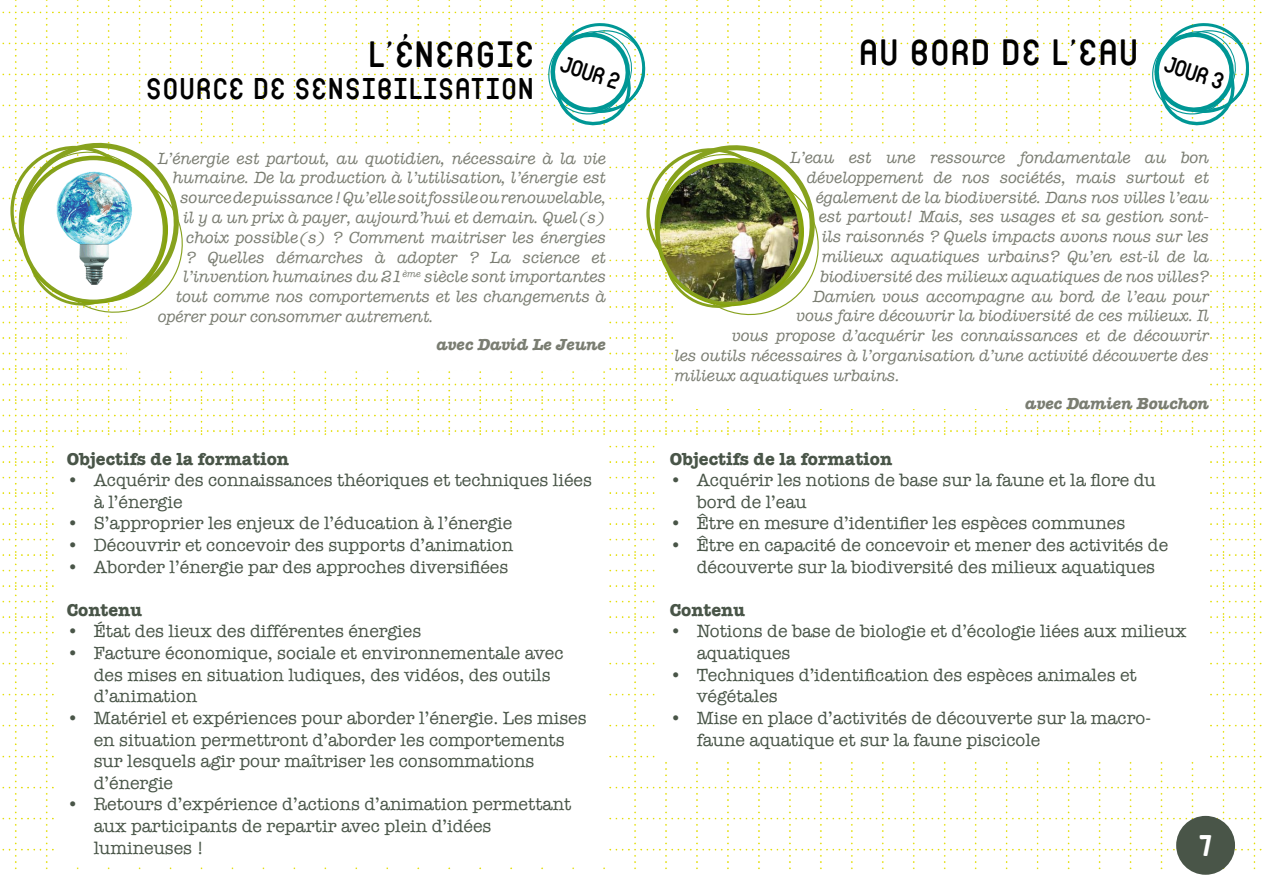
<style>
.page{position:relative;width:1263px;height:893px;background:#fff}
.page>*{position:absolute;margin:0;border:0;box-sizing:border-box;transform-origin:0 0}
.Sous-titre_sommaire{font:33px "Wutupdo";letter-spacing:.08em;color:#000}
.Sous-titre_sommaire-2{font:27px "Wutupdo";color:#000}
.t1{font:700 25.65px "Wutupdo";color:#fff}
.t2{font:21px "Wutupdo";color:#000}
.courant{font:18px/21.6px "American Typewriter";color:#495548}
.courant-2{font:700 18px "American Typewriter";color:#495548}
.courant-3{font:16.5px "Am Typewriter Md ITCTT Italic";color:#7a7d72}
.courant-4{font:italic 16.5px "Am Typewriter ITCTT Bold";color:#7a7d72}
</style>
<div class="page">
<img style="left:2px;top:0;width:1260px;height:870px">
<div style="left:1176px;top:816px;width:59px;height:59px;background:#495548;border-radius:50%"></div>
<svg style="left:1146px;top:22px;width:106px;height:106px"></svg>
<div style="left:657px;top:439px;width:552px;height:319px;background:#fff"></div>
<div style="left:674px;top:148px;width:535px;height:261px;background:#fff"></div>
<svg style="left:543px;top:22px;width:286px;height:302px"></svg>
<img style="left:658px;top:161px;width:142px;height:142px;border-radius:71px">
<div style="left:657px;top:160px;width:144px;height:145px;border:3px solid #87a21e;border-radius:50%"></div>
<div style="left:54px;top:439px;width:552px;height:427px;background:#fff"></div>
<div style="left:127px;top:149px;width:479px;height:221px;background:#fff"></div>
<svg style="left:4px;top:128px;width:189px;height:193px"></svg>
<svg style="left:23px;top:159px;width:141px;height:142px"></svg>
<img style="left:30px;top:167px;width:125px;height:125px">
<div style="left:21px;top:158px;width:144px;height:144px;border:3px solid #87a21e;border-radius:50%"></div>
<p class="Sous-titre_sommaire" style="left:368px;top:33px;width:166px">L’ÉNERGIE</p>
<p class="Sous-titre_sommaire-2" style="left:146px;top:71px;width:17px">SOURCE</p>
<p class="Sous-titre_sommaire-2" style="left:253px;top:71px;width:59px">DE SENSIBILISATION</p>
<p class="Sous-titre_sommaire" style="left:859px;top:31px;width:280px">AU BORD DE L’EAU</p>
<p class="t2" style="left:566px;top:51px;width:61px;rotate:18deg">JOUR 2</p>
<p class="t2" style="left:1170px;top:51px;width:61px;rotate:18deg">JOUR 3</p>
<p class="courant-3" style="left:158px;top:149px;width:450px">L’énergie est partout, au quotidien, nécessaire à la vie</p>
<p class="courant-3" style="left:173px;top:169px;width:435px">humaine. De la production à l’utilisation, l’énergie est</p>
<p class="courant-3" style="left:180px;top:188px;width:427px">source de puissance ! Qu’elle soit fossile ou renouvelable,</p>
<p class="courant-3" style="left:183px;top:208px;width:424px">il y a un prix à payer, aujourd’hui et demain. Quel(s)</p>
<p class="courant-3" style="left:186px;top:228px;width:421px">choix possible(s) ? Comment maitriser les énergies</p>
<p class="courant-3" style="left:186px;top:248px;width:421px">? Quelles démarches à adopter ? La science et</p>
<p class="courant-3" style="left:183px;top:268px;width:424px">l’invention humaines du 21<sup>ème</sup> siècle sont importantes</p>
<p class="courant-3" style="left:176px;top:287px;width:432px">tout comme nos comportements et les changements à</p>
<p class="courant-3" style="left:158px;top:307px;width:277px">opérer pour consommer autrement.</p>
<p class="courant-4" style="left:436px;top:335px;width:171px">avec David Le Jeune</p>
<p class="courant-2" style="left:67px;top:443px;width:224px">Objectifs de la formation</p>
<p class="courant" style="left:94px;top:469px;width:500px;text-indent:-27px">• Acquérir des connaissances théoriques et techniques liées à l’énergie</p>
<p class="courant" style="left:67px;top:512px;width:447px">• S’approprier les enjeux de l’éducation à l’énergie</p>
<p class="courant" style="left:67px;top:534px;width:448px">• Découvrir et concevoir des supports d’animation</p>
<p class="courant" style="left:67px;top:555px;width:443px">• Aborder l’énergie par des approches diversifiées</p>
<p class="courant-2" style="left:67px;top:594px;width:77px">Contenu</p>
<p class="courant" style="left:67px;top:620px;width:356px">• État des lieux des différentes énergies</p>
<p class="courant" style="left:94px;top:642px;width:471px;text-indent:-27px">• Facture économique, sociale et environnementale avec des mises en situation ludiques, des vidéos, des outils d’animation</p>
<p class="courant" style="left:94px;top:706px;width:494px;text-indent:-27px">• Matériel et expériences pour aborder l’énergie. Les mises en situation permettront d’aborder les comportements sur lesquels agir pour maîtriser les consommations d’énergie</p>
<p class="courant" style="left:94px;top:793px;width:479px;text-indent:-27px">• Retours d’expérience d’actions d’animation permettant aux participants de repartir avec plein d’idées lumineuses !</p>
<p class="courant-3" style="left:790px;top:148px;width:420px">L’eau est une ressource fondamentale au bon</p>
<p class="courant-3" style="left:807px;top:168px;width:404px">développement de nos sociétés, mais surtout et</p>
<p class="courant-3" style="left:816px;top:188px;width:395px">également de la biodiversité. Dans nos villes l’eau</p>
<p class="courant-3" style="left:819px;top:208px;width:392px">est partout! Mais, ses usages et sa gestion sont-</p>
<p class="courant-3" style="left:822px;top:228px;width:389px">ils raisonnés ? Quels impacts avons nous sur les</p>
<p class="courant-3" style="left:822px;top:247px;width:389px">milieux aquatiques urbains? Qu’en est-il de la</p>
<p class="courant-3" style="left:820px;top:267px;width:390px">biodiversité des milieux aquatiques de nos villes?</p>
<p class="courant-3" style="left:813px;top:287px;width:398px">Damien vous accompagne au bord de l’eau pour</p>
<p class="courant-3" style="left:796px;top:307px;width:414px">vous faire découvrir la biodiversité de ces milieux. Il</p>
<p class="courant-3" style="left:732px;top:327px;width:479px">vous propose d’acquérir les connaissances et de découvrir</p>
<p class="courant-3" style="left:674px;top:346px;width:536px">les outils nécessaires à l’organisation d’une activité découverte des</p>
<p class="courant-3" style="left:674px;top:366px;width:227px">milieux aquatiques urbains.</p>
<p class="courant-4" style="left:1025px;top:394px;width:185px">avec Damien Bouchon</p>
<p class="courant-2" style="left:670px;top:443px;width:224px">Objectifs de la formation</p>
<p class="courant" style="left:697px;top:469px;width:460px;text-indent:-27px">• Acquérir les notions de base sur la faune et la flore du bord de l’eau</p>
<p class="courant" style="left:670px;top:512px;width:457px">• Être en mesure d’identifier les espèces communes</p>
<p class="courant" style="left:697px;top:534px;width:473px;text-indent:-27px">• Être en capacité de concevoir et mener des activités de découverte sur la biodiversité des milieux aquatiques</p>
<p class="courant-2" style="left:670px;top:594px;width:77px">Contenu</p>
<p class="courant" style="left:697px;top:620px;width:491px;text-indent:-27px">• Notions de base de biologie et d’écologie liées aux milieux aquatiques</p>
<p class="courant" style="left:697px;top:663px;width:441px;text-indent:-27px">• Techniques d’identification des espèces animales et végétales</p>
<p class="courant" style="left:697px;top:706px;width:456px;text-indent:-27px">• Mise en place d’activités de découverte sur la macro&shy;faune aquatique et sur la faune piscicole</p>
<p class="t1" style="left:1199px;top:827px;width:14px">7</p>
</div>
